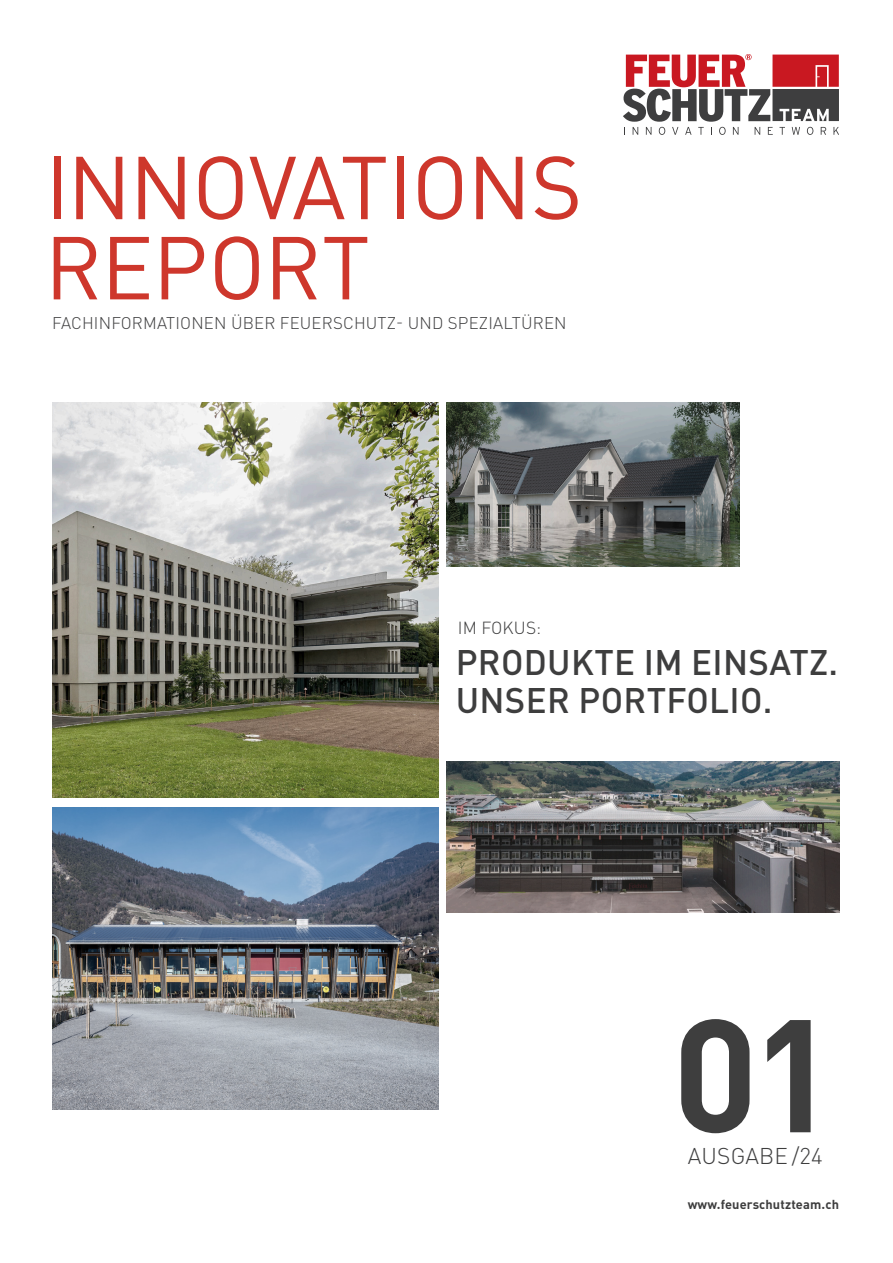
<style>
.page{position:relative;width:893px;height:1263px;background:#fff}
.page>*{position:absolute;margin:0;border:0;box-sizing:border-box;transform-origin:0 0}
.t1{font:700 157.65px "DIN Pro";color:#3e3e3f}
.t2{font:87.75px/80.1px "DIN Pro";letter-spacing:-.015em;color:#ce372c}
.t3{font:500 35.1px/37.7px "DIN Pro";letter-spacing:.01em;color:#3e3e3f}
.t4{font:300 22.5px "DIN Pro";letter-spacing:.01em;color:#3e3e3f}
.t5{font:300 17.25px "DIN Pro";letter-spacing:.01em;color:#3e3e3f}
.t6{font:300 16.8px "DIN Pro";letter-spacing:.01em;color:#3e3e3f}
.t7{font:12.9px "DIN Bold Alternate";letter-spacing:.01em;color:#3e3e3f}
</style>
<div class="page">
<svg style="left:623px;top:54px;width:216px;height:81px"></svg>
<img style="left:52px;top:402px;width:788px;height:708px">
<h2 class="t2" style="left:45px;top:144px;width:539px">INNOVATIONS<br>REPORT</h2>
<p class="t6" style="left:52px;top:312px;width:516px">FACHINFORMATIONEN ÜBER FEUERSCHUTZ- UND SPEZIALTÜREN</p>
<p class="t5" style="left:458px;top:616px;width:85px">IM FOKUS:</p>
<h3 class="t3" style="left:456px;top:642px;width:384px">PRODUKTE IM EINSATZ.<br>UNSER PORTFOLIO.</h3>
<h1 class="t1" style="left:673px;top:968px;width:166px">01</h1>
<h3 class="t4" style="left:688px;top:1141px;width:136px">AUSGABE /24</h3>
<p class="t7" style="left:688px;top:1196px;width:153px">www.feuerschutzteam.ch</p>
</div>
